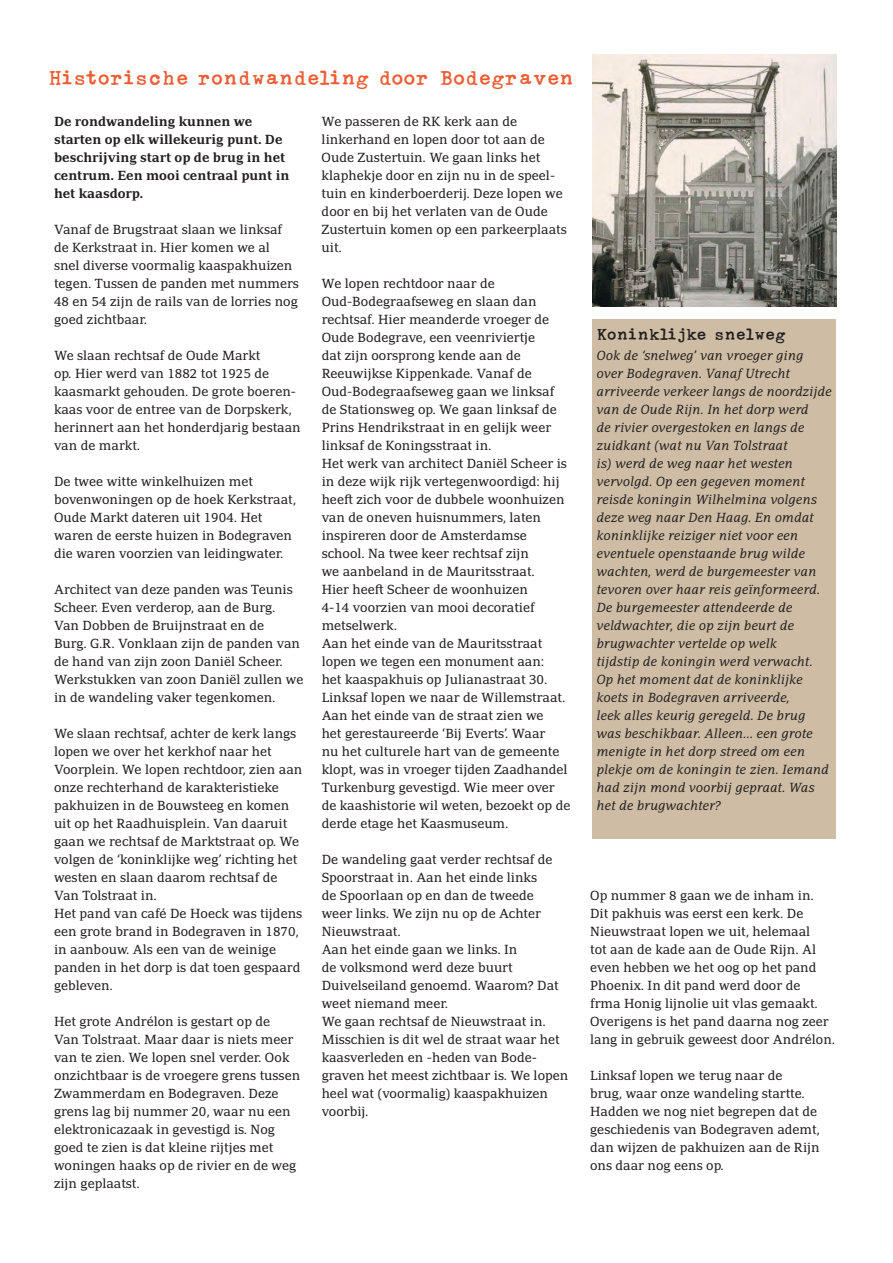
<style>
.page{position:relative;width:893px;height:1263px;background:#fff}
.page>*{position:absolute;margin:0;border:0;box-sizing:border-box;transform-origin:0 0}
.adressen_kop{font:30px "Typo American LT";color:#ed5d35}
.kopje_midden{font:24px "Typo American LT";color:#231f20}
.brood{font:12.75px/18px "PF Adamant Pro";color:#231f20}
.brood-2{font:italic 12.75px/18px "PF Adamant Pro";color:#231f20}
.brood-3{font:700 12.75px/18px "PF Adamant Pro";color:#231f20}
</style>
<div class="page">
<div style="left:592px;top:319px;width:244px;height:520px;background:#cebda4"></div>
<img style="left:592px;top:54px;width:244px;height:252px">
<p class="adressen_kop" style="left:48px;top:64px;width:528px">Historische rondwandeling door Bodegraven</p>
<p class="brood-3" style="left:54px;top:112px;width:237px">De rondwandeling kunnen we starten op elk willekeurig punt. De beschrijving start op de brug in het centrum. Een mooi centraal punt in het kaasdorp.</p>
<p class="brood" style="left:54px;top:220px;width:246px">Vanaf de Brugstraat slaan we linksaf de Kerkstraat in. Hier komen we al<br>snel diverse voormalig kaaspakhuizen tegen. Tussen de panden met nummers 48 en 54 zijn de rails van de lorries nog goed zichtbaar.</p>
<p class="brood" style="left:54px;top:346px;width:248px">We slaan rechtsaf de Oude Markt<br>op. Hier werd van 1882 tot 1925 de kaasmarkt gehouden. De grote boeren&shy;kaas voor de entree van de Dorpskerk, herinnert aan het honderdjarig bestaan van de markt.</p>
<p class="brood" style="left:54px;top:473px;width:243px">De twee witte winkelhuizen met bovenwoningen op de hoek Kerkstraat, Oude Markt dateren uit 1904. Het waren de eerste huizen in Bodegraven die waren voorzien van leidingwater.</p>
<p class="brood" style="left:54px;top:581px;width:251px">Architect van deze panden was Teunis Scheer. Even verderop, aan de Burg.<br>Van Dobben de Bruijnstraat en de<br>Burg. G.R. Vonklaan zijn de panden van de hand van zijn zoon Daniël Scheer.<br>Werkstukken van zoon Daniël zullen we in de wandeling vaker tegenkomen.</p>
<p class="brood" style="left:54px;top:725px;width:250px">We slaan rechtsaf, achter de kerk langs lopen we over het kerkhof naar het Voorplein. We lopen rechtdoor, zien aan onze rechterhand de karakteristieke pakhuizen in de Bouwsteeg en komen uit op het Raadhuisplein. Van daaruit gaan we rechtsaf de Marktstraat op. We volgen de ‘koninklijke weg’ richting het westen en slaan daarom rechtsaf de Van Tolstraat in.</p>
<p class="brood" style="left:54px;top:904px;width:250px">Het pand van café De Hoeck was tijdens een grote brand in Bodegraven in 1870, in aanbouw. Als een van de weinige panden in het dorp is dat toen gespaard gebleven.</p>
<p class="brood" style="left:54px;top:1012px;width:248px">Het grote Andrélon is gestart op de<br>Van Tolstraat. Maar daar is niets meer van te zien. We lopen snel verder. Ook onzichtbaar is de vroegere grens tussen Zwammerdam en Bodegraven. Deze grens lag bij nummer 20, waar nu een elektronicazaak in gevestigd is. Nog goed te zien is dat kleine rijtjes met woningen haaks op de rivier en de weg zijn geplaatst.</p>
<p class="brood" style="left:322px;top:113px;width:247px">We passeren de RK kerk aan de linkerhand en lopen door tot aan de<br>Oude Zustertuin. We gaan links het klaphekje door en zijn nu in de speel&shy;tuin en kinderboerderij. Deze lopen we door en bij het verlaten van de Oude<br>Zustertuin komen op een parkeerplaats uit.</p>
<p class="brood" style="left:322px;top:275px;width:175px">We lopen rechtdoor naar de</p>
<p class="brood" style="left:322px;top:292px;width:237px">Oud-Bodegraafseweg en slaan dan rechtsaf. Hier meanderde vroeger de Oude Bodegrave, een veenriviertje dat zijn oorsprong kende aan de Reeuwijkse Kippenkade. Vanaf de Oud-Bodegraafseweg gaan we linksaf de Stationsweg op. We gaan linksaf de Prins Hendrikstraat in en gelijk weer linksaf de Koningsstraat in.</p>
<p class="brood" style="left:322px;top:454px;width:247px">Het werk van architect Daniël Scheer is in deze wijk rijk vertegenwoordigd: hij heeft zich voor de dubbele woonhuizen van de oneven huisnummers, laten inspireren door de Amsterdamse school. Na twee keer rechtsaf zijn<br>we aanbeland in de Mauritsstraat.<br>Hier heeft Scheer de woonhuizen<br>4-14 voorzien van mooi decoratief metselwerk.</p>
<p class="brood" style="left:322px;top:634px;width:250px">Aan het einde van de Mauritsstraat lopen we tegen een monument aan:<br>het kaaspakhuis op Julianastraat 30.<br>Linksaf lopen we naar de Willemstraat.<br>Aan het einde van de straat zien we<br>het gerestaureerde ‘Bij Everts’. Waar<br>nu het culturele hart van de gemeente klopt, was in vroeger tijden Zaadhandel Turkenburg gevestigd. Wie meer over de kaashistorie wil weten, bezoekt op de derde etage het Kaasmuseum.</p>
<p class="brood" style="left:322px;top:850px;width:232px">De wandeling gaat verder rechtsaf de<br>Spoorstraat in. Aan het einde links de Spoorlaan op en dan de tweede weer links. We zijn nu op de Achter<br>Nieuwstraat.</p>
<p class="brood" style="left:322px;top:940px;width:239px">Aan het einde gaan we links. In<br>de volksmond werd deze buurt<br>Duivelseiland genoemd. Waarom? Dat weet niemand meer.</p>
<p class="brood" style="left:322px;top:1012px;width:248px">We gaan rechtsaf de Nieuwstraat in.<br>Misschien is dit wel de straat waar het kaasverleden en -heden van Bode&shy;graven het meest zichtbaar is. We lopen heel wat (voormalig) kaaspakhuizen voorbij.</p>
<p class="kopje_midden" style="left:596px;top:324px;width:191px">Koninklijke snelweg</p>
<p class="brood-2" style="left:596px;top:346px;width:237px">Ook de ‘snelweg’ van vroeger ging over Bodegraven. Vanaf Utrecht arriveerde verkeer langs de noordzijde van de Oude Rijn. In het dorp werd<br>de rivier overgestoken en langs de zuidkant (wat nu Van Tolstraat<br>is) werd de weg naar het westen vervolgd. Op een gegeven moment reisde koningin Wilhelmina volgens deze weg naar Den Haag. En omdat koninklijke reiziger niet voor een eventuele openstaande brug wilde wachten, werd de burgemeester van tevoren over haar reis geïnformeerd.<br>De burgemeester attendeerde de veldwachter, die op zijn beurt de brugwachter vertelde op welk<br>tijdstip de koningin werd verwacht.<br>Op het moment dat de koninklijke koets in Bodegraven arriveerde,<br>leek alles keurig geregeld. De brug was beschikbaar. Alleen... een grote menigte in het dorp streed om een plekje om de koningin te zien. Iemand had zijn mond voorbij gepraat. Was het de brugwachter?</p>
<p class="brood" style="left:590px;top:886px;width:246px">Op nummer 8 gaan we de inham in.<br>Dit pakhuis was eerst een kerk. De Nieuwstraat lopen we uit, helemaal<br>tot aan de kade aan de Oude Rijn. Al even hebben we het oog op het pand Phoenix. In dit pand werd door de<br>frma Honig lijnolie uit vlas gemaakt.<br>Overigens is het pand daarna nog zeer lang in gebruik geweest door Andrélon.</p>
<p class="brood" style="left:590px;top:1066px;width:231px">Linksaf lopen we terug naar de<br>brug, waar onze wandeling startte.<br>Hadden we nog niet begrepen dat de geschiedenis van Bodegraven ademt, dan wijzen de pakhuizen aan de Rijn ons daar nog eens op.</p>
</div>
